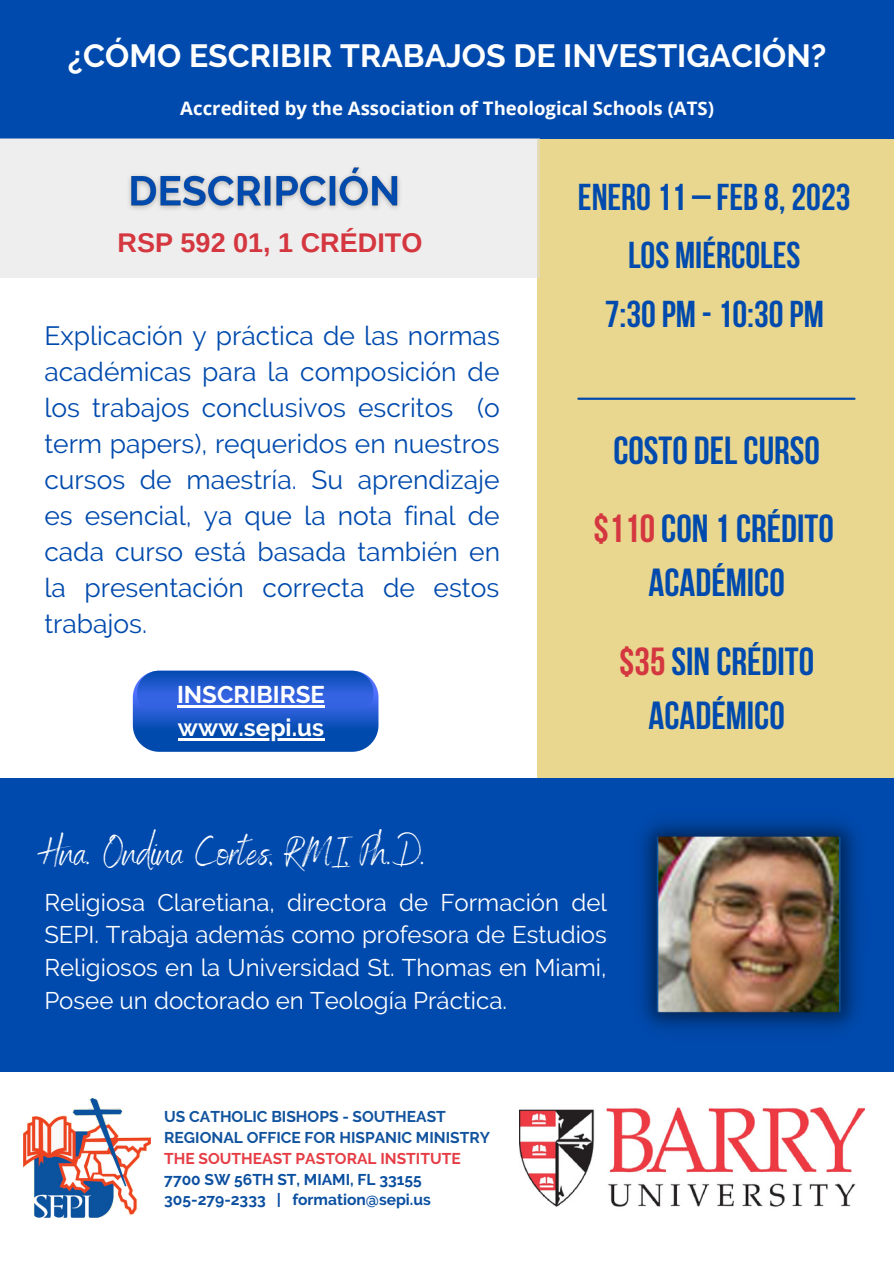
<style>
.page{position:relative;width:894px;height:1264px;background:#fff}
.page>*{position:absolute;margin:0;border:0;box-sizing:border-box;transform-origin:0 0}
.t1{font:40.65px "Benedict";color:#fff}
.t2{font:700 39px/77.7px "Bebas Neue";color:#004aad;text-align:center}
.t3{font:700 37.2px/58.5px "Bebas Neue";color:#004aad;text-align:center}
.t4{font:700 31.95px "Raleway";color:#fff}
.t5{font:700 27px "Arimo";color:#d4373f}
.t6{font:26.4px/36px "Raleway";color:#004aad;text-align:justify}
.t7{font:24px/32.7px "Raleway";color:#fff;text-align:justify}
.t8{font:700 24px/32.7px "Raleway";color:#fff}
.t9{font:700 18.6px "Open Sans";color:#fff}
.t10{font:700 15.6px/20.9px "Raleway";color:#11539e}
.t11{font:700 15.6px/20.9px "Raleway";color:#0a4fa0}
.t12{font:700 15.6px "Raleway";color:#e63d45}
.s1{color:#d4373f}
</style>
<div class="page">
<div style="left:537px;top:114px;width:356px;height:665px;background:#e9d78f"></div>
<div style="left:0;top:778px;width:893px;height:293px;background:#004aad"></div>
<img style="left:23px;top:1098px;width:127px;height:119px">
<div style="left:0;top:0;width:893px;height:138px;background:#004aad"></div>
<img style="left:519px;top:1107px;width:345px;height:100px">
<hr style="left:578px;top:397px;width:276px;height:3px;background:#004aad">
<svg style="left:133px;top:670px;width:245px;height:81px;background:#245ec8"></svg>
<div style="left:0;top:138px;width:539px;height:140px;background:#efeeee"></div>
<img style="left:129px;top:167px;width:271px;height:43px">
<hr style="left:177px;top:705px;width:148px;height:2px;background:#fff">
<hr style="left:178px;top:738px;width:146px;height:2px;background:#fff">
<img style="left:640px;top:820px;width:219px;height:210px">
<p class="t4" style="left:68px;top:37px;width:760px">¿CÓMO ESCRIBIR TRABAJOS DE INVESTIGACIÓN?</p>
<p class="t9" style="left:180px;top:95px;width:535px">Accredited by the Association of Theological Schools (ATS)</p>
<p class="t5" style="left:117px;top:227px;width:306px">RSP 592 01, 1 CRÉDITO</p>
<p class="t6" style="left:44px;top:317px;width:457px">Explicación y práctica de las normas académicas para la composición de los trabajos conclusivos escritos (o term papers), requeridos en nuestros cursos de maestría. Su aprendizaje es esencial, ya que la nota final de cada curso está basada también en la presentación correcta de estos trabajos.</p>
<p class="t8" style="left:177px;top:678px;width:149px">INSCRIBIRSE www.sepi.us</p>
<h1 class="t1" style="left:37px;top:826px;width:390px">Hna. Ondina Cortes, RMI, Ph.D.</h1>
<h3 class="t3" style="left:577px;top:171px;width:274px">ENERO11 – FEB 8, 2023<br>LOS MIÉRCOLES<br>7:30PM -10:30PM</h3>
<h2 class="t2" style="left:593px;top:415px;width:242px">COSTO DELCURSO <span class="s1">$110</span>CON 1CRÉDITO</h2>
<h2 class="t2" style="left:619px;top:546px;width:196px;line-height:78.8px">ACADÉMICO <span class="s1">$35</span>SIN CRÉDITO</h2>
<h2 class="t2" style="left:648px;top:680px;width:138px">ACADÉMICO</h2>
<p class="t7" style="left:44px;top:885px;width:564px">Religiosa Claretiana, directora de Formación del SEPI. Trabaja además como profesora de Estudios Religiosos en la Universidad St. Thomas en Miami, Posee un doctorado en Teología Práctica.</p>
<p class="t10" style="left:164px;top:1105px;width:327px">US CATHOLIC BISHOPS - SOUTHEAST<br>REGIONAL OFFICE FOR HISPANIC MINISTRY</p>
<p class="t12" style="left:164px;top:1148px;width:298px">THE SOUTHEAST PASTORAL INSTITUTE</p>
<p class="t11" style="left:164px;top:1168px;width:268px">7700 SW 56TH ST, MIAMI, FL 33155<br>305-279-2333 | formation@sepi.us</p>
</div>
